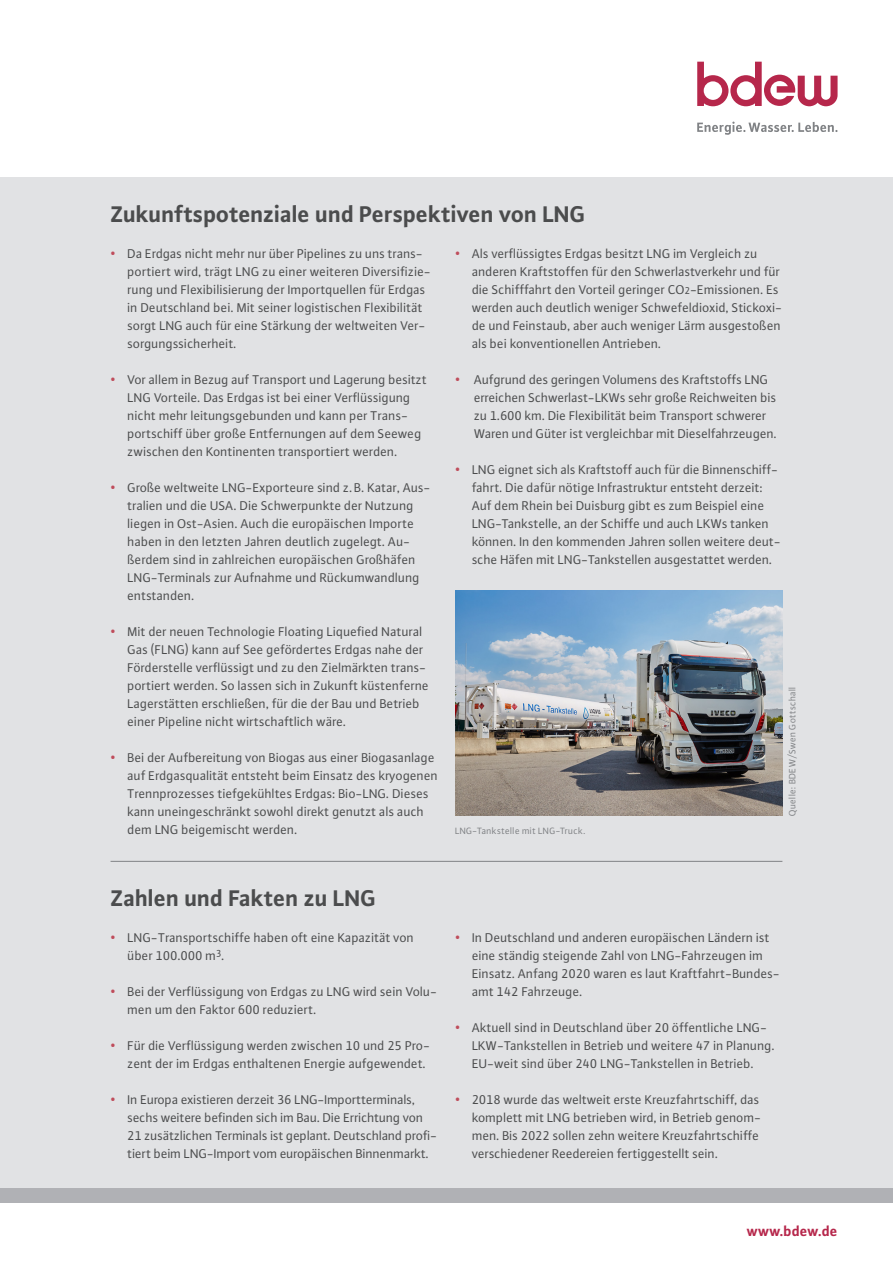
<style>
.page{position:relative;width:893px;height:1263px;background:#fff}
.page>*{position:absolute;margin:0;border:0;box-sizing:border-box;transform-origin:0 0}
._02_Headline{font:700 24px "Plus Sans";letter-spacing:-.005em;color:#4b4c4d}
.t1{font:700 15px "Plus Sans";color:#b6274b}
.t2{font:13.5px/18px "Plus Sans Normal";color:#4b4c4d}
.t3{font:9.75px "Plus Sans Normal";letter-spacing:.02em;color:#808285}
.s1{font-size:16.5px;color:#bf4c5b}
.s2{font-family:"Plus Sans Normal SC";font-size:10.35px}
.s3{font-family:"Plus Sans Normal SC"}
</style>
<div class="page">
<div style="left:0;top:177px;width:893px;height:1017px;background:#e1e2e4"></div>
<div style="left:0;top:1188px;width:893px;height:15px;background:#b0b1b5"></div>
<svg style="left:697px;top:62px;width:140px;height:44px"></svg>
<svg style="left:697px;top:122px;width:140px;height:13px"></svg>
<hr style="left:111px;top:861px;width:671px;height:1px;background:#808285">
<img style="left:455px;top:590px;width:327px;height:226px">
<p class="_02_Headline" style="left:111px;top:198px;width:476px">Zukunftspotenziale und Perspektiven von LNG</p>
<p class="t2" style="left:128px;top:244px;width:305px;text-indent:-17px"><span class="s1">•</span> Da Erdgas nicht mehr nur über Pipelines zu uns trans&shy;portiert wird, trägt LNG zu einer weiteren Diversifizie&shy;rung und Flexibilisierung der Importquellen für Erdgas in Deutschland bei. Mit seiner logistischen Flexibilität sorgt LNG auch für eine Stärkung der weltweiten Ver&shy;sorgungssicherheit.</p>
<p class="t2" style="left:128px;top:370px;width:301px;text-indent:-17px"><span class="s1">•</span> Vor allem in Bezug auf Transport und Lagerung besitzt LNG Vorteile. Das Erdgas ist bei einer Verflüssigung nicht mehr leitungsgebunden und kann per Trans&shy;portschiff über große Entfernungen auf dem Seeweg zwischen den Kontinenten transportiert werden.</p>
<p class="t2" style="left:128px;top:478px;width:305px;text-indent:-17px"><span class="s1">•</span> Große weltweite LNG-Exporteure sind z.B. Katar, Aus&shy;tralien und die USA. Die Schwerpunkte der Nutzung liegen in Ost-Asien. Auch die europäischen Importe haben in den letzten Jahren deutlich zugelegt. Au&shy;ßerdem sind in zahlreichen europäischen Großhäfen LNG-Terminals zur Aufnahme und Rückumwandlung entstanden.</p>
<p class="t2" style="left:128px;top:622px;width:303px;text-indent:-17px"><span class="s1">•</span> Mit der neuen Technologie Floating Liquefied Natural Gas (FLNG) kann auf See gefördertes Erdgas nahe der Förderstelle verflüssigt und zu den Zielmärkten trans&shy;portiert werden. So lassen sich in Zukunft küstenferne Lagerstätten erschließen, für die der Bau und Betrieb einer Pipeline nicht wirtschaftlich wäre.</p>
<p class="t2" style="left:128px;top:748px;width:312px;text-indent:-17px"><span class="s1">•</span> Bei der Aufbereitung von Biogas aus einer Biogasanlage auf Erdgasqualität entsteht beim Einsatz des kryogenen Trennprozesses tiefgekühltes Erdgas: Bio-LNG. Dieses kann uneingeschränkt sowohl direkt genutzt als auch dem LNG beigemischt werden.</p>
<p class="t2" style="left:472px;top:244px;width:312px;text-indent:-17px"><span class="s1">•</span> Als verflüssigtes Erdgas besitzt LNG im Vergleich zu anderen Kraftstoffen für den Schwerlastverkehr und für die Schifffahrt den Vorteil geringer CO<span class="s2">2</span>-Emissionen. Es werden auch deutlich weniger Schwefeldioxid, Stickoxi&shy;de und Feinstaub, aber auch weniger Lärm ausgestoßen als bei konventionellen Antrieben.</p>
<p class="t2" style="left:474px;top:370px;width:304px;text-indent:-19px"><span class="s1">•</span> Aufgrund des geringen Volumens des Kraftstoffs LNG erreichen Schwerlast-LKWs sehr große Reichweiten bis zu <span class="s3">1.600</span> km. Die Flexibilität beim Transport schwerer Waren und Güter ist vergleichbar mit Dieselfahrzeugen.</p>
<p class="t2" style="left:472px;top:460px;width:310px;text-indent:-17px"><span class="s1">•</span> LNG eignet sich als Kraftstoff auch für die Binnenschiff&shy;fahrt. Die dafür nötige Infrastruktur entsteht derzeit:<br>Auf dem Rhein bei Duisburg gibt es zum Beispiel eine LNG-Tankstelle, an der Schiffe und auch LKWs tanken können. In den kommenden Jahren sollen weitere deut&shy;sche Häfen mit LNG-Tankstellen ausgestattet werden.</p>
<p class="t3" style="left:455px;top:824px;width:132px">LNG-Tankstelle mit LNG-Truck.</p>
<p class="t3" style="left:786px;top:816px;width:131px;rotate:-90deg">Quelle: BDEW/Swen Gottschall</p>
<p class="_02_Headline" style="left:111px;top:882px;width:267px">Zahlen und Fakten zu LNG</p>
<p class="t2" style="left:128px;top:928px;width:288px;text-indent:-17px"><span class="s1">•</span> LNG-Transportschiffe haben oft eine Kapazität von über <span class="s3">100.000</span> m<sup>3</sup>.</p>
<p class="t2" style="left:128px;top:982px;width:311px;text-indent:-17px"><span class="s1">•</span> Bei der Verflüssigung von Erdgas zu LNG wird sein Volu&shy;men um den Faktor <span class="s3">600</span> reduziert.</p>
<p class="t2" style="left:128px;top:1036px;width:304px;text-indent:-17px"><span class="s1">•</span> Für die Verflüssigung werden zwischen <span class="s3">10</span> und <span class="s3">25</span> Pro&shy;zent der im Erdgas enthaltenen Energie aufgewendet.</p>
<p class="t2" style="left:128px;top:1090px;width:311px;text-indent:-17px"><span class="s1">•</span> In Europa existieren derzeit <span class="s3">36</span> LNG-Importterminals, sechs weitere befinden sich im Bau. Die Errichtung von <span class="s3">21</span> zusätzlichen Terminals ist geplant. Deutschland profi&shy;tiert beim LNG-Import vom europäischen Binnenmarkt.</p>
<p class="t2" style="left:472px;top:928px;width:310px;text-indent:-17px"><span class="s1">•</span> In Deutschland und anderen europäischen Ländern ist eine ständig steigende Zahl von LNG-Fahrzeugen im Einsatz. Anfang <span class="s3">2020</span> waren es laut Kraftfahrt-Bundes&shy;amt <span class="s3">142</span> Fahrzeuge.</p>
<p class="t2" style="left:472px;top:1018px;width:304px;text-indent:-17px"><span class="s1">•</span> Aktuell sind in Deutschland über <span class="s3">20</span> öffentliche LNG-<br>LKW-Tankstellen in Betrieb und weitere <span class="s3">47</span> in Planung.<br>EU-weit sind über <span class="s3">240</span> LNG-Tankstellen in Betrieb.</p>
<p class="t2" style="left:472px;top:1090px;width:291px;text-indent:-17px"><span class="s1">•</span> <span class="s3">2018</span> wurde das weltweit erste Kreuzfahrtschiff, das komplett mit LNG betrieben wird, in Betrieb genom&shy;men. Bis <span class="s3">2022</span> sollen zehn weitere Kreuzfahrtschiffe verschiedener Reedereien fertiggestellt sein.</p>
<p class="t1" style="left:747px;top:1221px;width:92px">www.bdew.de</p>
</div>
